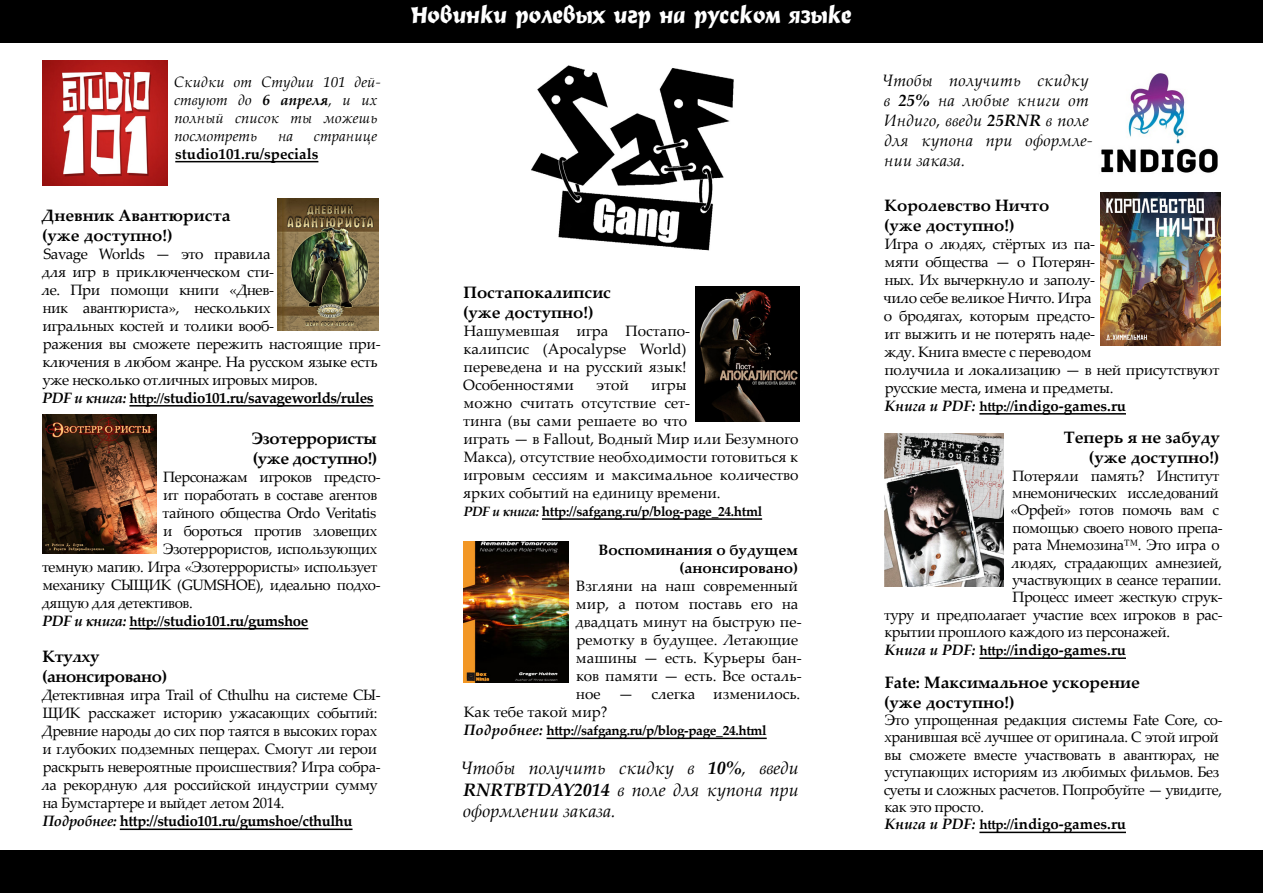
<style>
.page{position:relative;width:1263px;height:893px;background:#fff}
.page>*{position:absolute;margin:0;border:0;box-sizing:border-box;transform-origin:0 0}
.t1{font:24px "Derby";color:#fff;scale:.71 1}
.t2{font:italic 18px/21.6px "Palatino Linotype";color:#000;text-align:justify}
.t3{font:700 16.5px/19.8px "Palatino Linotype";color:#000}
.t4{font:italic 16.5px/19.8px "Palatino Linotype";letter-spacing:.01em;color:#000}
.t5{font:700 16.5px/19.8px "Palatino Linotype";letter-spacing:-.025em;color:#000}
.t6{font:15px/18px "Palatino Linotype";letter-spacing:-.025em;color:#000}
.t7{font:15px/18px "Palatino Linotype";color:#000}
.t8{font:700 15px/18px "Palatino Linotype";color:#000;text-align:right}
.t9{font:italic 15px/18px "Palatino Linotype";color:#000}
.t10{font:700 15px "Palatino Linotype";letter-spacing:-.025em;color:#000}
.t11{font:700 13.5px "Palatino Linotype";letter-spacing:-.025em;color:#000}
.s1{font-weight:700}
.s2{font-weight:700;font-style:italic}
.s3{font-weight:700;font-size:13.5px}
.s4{font-style:italic}
.s5{font-size:13.5px}
.s6{font-style:italic;font-size:15px}
</style>
<div class="page">
<div style="left:0;top:0;width:1263px;height:43px;background:#000"></div>
<div style="left:0;top:850px;width:1263px;height:43px;background:#000"></div>
<img style="left:531px;top:65px;width:203px;height:186px">
<hr style="left:542px;top:518px;width:220px;height:2px;background:#000">
<hr style="left:546px;top:738px;width:221px;height:1px;background:#000">
<img style="left:695px;top:286px;width:104px;height:135px">
<img style="left:463px;top:541px;width:105px;height:141px">
<hr style="left:175px;top:161px;width:143px;height:1px;background:#000">
<hr style="left:129px;top:405px;width:245px;height:2px;background:#000">
<hr style="left:129px;top:628px;width:179px;height:1px;background:#000">
<hr style="left:120px;top:828px;width:233px;height:2px;background:#000">
<img style="left:43px;top:61px;width:124px;height:124px">
<img style="left:278px;top:199px;width:100px;height:131px">
<img style="left:43px;top:414px;width:114px;height:139px">
<hr style="left:979px;top:413px;width:147px;height:2px;background:#000">
<hr style="left:979px;top:657px;width:147px;height:2px;background:#000">
<hr style="left:979px;top:832px;width:147px;height:1px;background:#000">
<img style="left:1101px;top:73px;width:117px;height:100px">
<img style="left:1100px;top:192px;width:120px;height:153px">
<img style="left:884px;top:434px;width:120px;height:152px">
<p class="t9" style="left:174px;top:72px;width:208px">Скидки от Студии 101 дей&shy;ствуют до <span class="s1">6 апреля</span>, и их полный список ты можешь посмотреть</p>
<p class="t9" style="left:278px;top:126px;width:17px">на</p>
<p class="t9" style="left:314px;top:126px;width:65px">странице</p>
<p class="t8" style="left:175px;top:144px;width:145px">studio101.ru/specials</p>
<p class="t3" style="left:41px;top:205px;width:191px">Дневник Авантюриста (уже доступно!)</p>
<p class="t6" style="left:41px;top:244px;width:341px">Savage Worlds — это правила<br>для игр в приключенческом сти-<br>ле. При помощи книги «Днев-<br>ник авантюриста», нескольких<br>игральных костей и толики вооб-<br>ражения вы сможете пережить настоящие при&shy;ключения в любом жанре. На русском языке есть уже несколько отличных игровых миров.<br><span class="s2">PDF и книга:</span> <span class="s3">http://</span><span class="s1">studio101.ru/savageworlds/rules</span></p>
<p class="t5" style="left:251px;top:428px;width:127px">Эзотеррористы (уже доступно!)</p>
<p class="t6" style="left:163px;top:467px;width:219px">Персонажам игроков предсто-</p>
<p class="t6" style="left:163px;top:485px;width:216px">ит поработать в составе агентов</p>
<p class="t6" style="left:163px;top:503px;width:215px">тайного общества Ordo Veritatis</p>
<p class="t6" style="left:163px;top:521px;width:215px">и бороться против зловещих</p>
<p class="t6" style="left:163px;top:539px;width:215px">Эзотеррористов, использующих</p>
<p class="t6" style="left:42px;top:557px;width:337px">темную магию. Игра «Эзотеррористы» использует</p>
<p class="t6" style="left:42px;top:575px;width:340px">механику СЫЩИК (GUMSHOE), идеально подхо-</p>
<p class="t6" style="left:42px;top:593px;width:152px">дящую для детективов.</p>
<p class="t10" style="left:42px;top:610px;width:268px"><span class="s4">PDF и книга:</span> <span class="s5">http://</span>studio101.ru/gumshoe</p>
<p class="t5" style="left:42px;top:646px;width:127px">Ктулху (анонсировано)</p>
<p class="t6" style="left:41px;top:686px;width:341px">Детективная игра Trail of Cthulhu на системе СЫ-ЩИК расскажет историю ужасающих событий:<br>Древние народы до сих пор таятся в высоких горах и глубоких подземных пещерах. Смогут ли герои раскрыть невероятные происшествия? Игра собра&shy;ла рекордную для российской индустрии сумму на Бумстартере и выйдет летом 2014.<br><span class="s2">Подробнее:</span> <span class="s1">http://studio101.ru/gumshoe/cthulhu</span></p>
<h1 class="t1" style="left:411px;top:0;width:622px">Новинки ролевых игр на русском языке</h1>
<p class="t3" style="left:463px;top:282px;width:150px">Постапокалипсис (уже доступно!)</p>
<p class="t7" style="left:463px;top:321px;width:228px">Нашумевшая игра Постапо&shy;калипсис (Apocalypse World) переведена и на русский язык!<br>Особенностями</p>
<p class="t6" style="left:596px;top:375px;width:34px">этой</p>
<p class="t7" style="left:463px;top:375px;width:337px;text-indent:188px">игры<br>можно считать отсутствие сет-<br>тинга (вы сами решаете во что<br>играть — в Fallout, Водный Мир или Безумного Макса), отсутствие необходимости готовиться к игровым сессиям и максимальное количество ярких событий на единицу времени.</p>
<p class="t11" style="left:463px;top:502px;width:300px"><span class="s4">PDF и книга:</span> http://safgang.ru/p/blog-page_24.html</p>
<p class="t8" style="left:598px;top:541px;width:201px">Воспоминания о будущем (анонсировано)</p>
<p class="t7" style="left:576px;top:577px;width:223px">Взгляни на наш современный</p>
<p class="t7" style="left:576px;top:595px;width:224px">мир, а потом поставь его на</p>
<p class="t7" style="left:575px;top:613px;width:228px">двадцать минут на быструю пе-</p>
<p class="t7" style="left:576px;top:631px;width:223px">ремотку в будущее. Летающие</p>
<p class="t7" style="left:576px;top:649px;width:227px">машины — есть. Курьеры бан-</p>
<p class="t7" style="left:576px;top:667px;width:227px">ков памяти — есть. Все осталь-</p>
<p class="t7" style="left:576px;top:685px;width:226px">ное — слегка изменилось.</p>
<p class="t7" style="left:464px;top:703px;width:145px">Как тебе такой мир?</p>
<p class="t11" style="left:464px;top:721px;width:304px"><span class="s6">Подробнее:</span> http://safgang.ru/p/blog-page_24.html</p>
<p class="t2" style="left:461px;top:756px;width:339px">Чтобы получить скидку в <span class="s1">10%</span>, введи <span class="s1">RNRTBTDAY2014</span> в поле для купона при оформлении заказа.</p>
<p class="t4" style="left:882px;top:70px;width:212px">Чтобы получить скидку в <span class="s1">25%</span> на любые книги от<br>Индиго, введи <span class="s1">25RNR</span> в поле для купона при оформле&shy;нии заказа.</p>
<p class="t3" style="left:884px;top:195px;width:167px">Королевство Ничто (уже доступно!)</p>
<p class="t6" style="left:884px;top:234px;width:337px">Игра о людях, стёртых из па-<br>мяти общества — о Потерян-<br>ных. Их вычеркнуло и заполу-<br>чило себе великое Ничто. Игра<br>о бродягах, которым предсто-<br>ит выжить и не потерять наде-<br>жду. Книга вместе с переводом<br>получила и локализацию — в ней присутствуют русские места, имена и предметы.<br><span class="s2">Книга и PDF:</span> <span class="s3">http://</span><span class="s1">indigo-games.ru</span></p>
<p class="t3" style="left:1064px;top:427px;width:158px;text-align:right">Теперь я не забуду (уже доступно!)</p>
<p class="t6" style="left:1012px;top:466px;width:208px">Потеряли память? Институт</p>
<p class="t6" style="left:1012px;top:483px;width:208px">мнемонических исследований</p>
<p class="t6" style="left:1010px;top:501px;width:210px">«Орфей» готов помочь вам с</p>
<p class="t6" style="left:1012px;top:518px;width:212px">помощью своего нового препа-</p>
<p class="t6" style="left:1013px;top:535px;width:208px">рата Мнемозина™. Это игра о</p>
<p class="t6" style="left:1011px;top:553px;width:212px">людях, страдающих амнезией,</p>
<p class="t6" style="left:1012px;top:570px;width:210px">участвующих в сеансе терапии.</p>
<p class="t6" style="left:1012px;top:588px;width:211px">Процесс имеет жесткую струк-</p>
<p class="t6" style="left:884px;top:605px;width:340px">туру и предполагает участие всех игроков в рас-</p>
<p class="t6" style="left:884px;top:622px;width:287px">крытии прошлого каждого из персонажей.</p>
<p class="t8" style="left:885px;top:641px;width:243px"><span class="s4">Книга и PDF:</span> <span class="s5">http://</span>indigo-games.ru</p>
<p class="t3" style="left:884px;top:672px;width:257px">Fate: Максимальное ускорение (уже доступно!)</p>
<p class="t6" style="left:884px;top:711px;width:340px;line-height:17.4px">Это упрощенная редакция системы Fate Core, со&shy;хранившая всё лучшее от оригинала. С этой игрой вы сможете вместе участвовать в авантюрах, не уступающих историям из любимых фильмов. Без суеты и сложных расчетов. Попробуйте — увидите, как это просто.<br><span class="s2">Книга и PDF:</span> <span class="s3">http://</span><span class="s1">indigo-games.ru</span></p>
</div>
